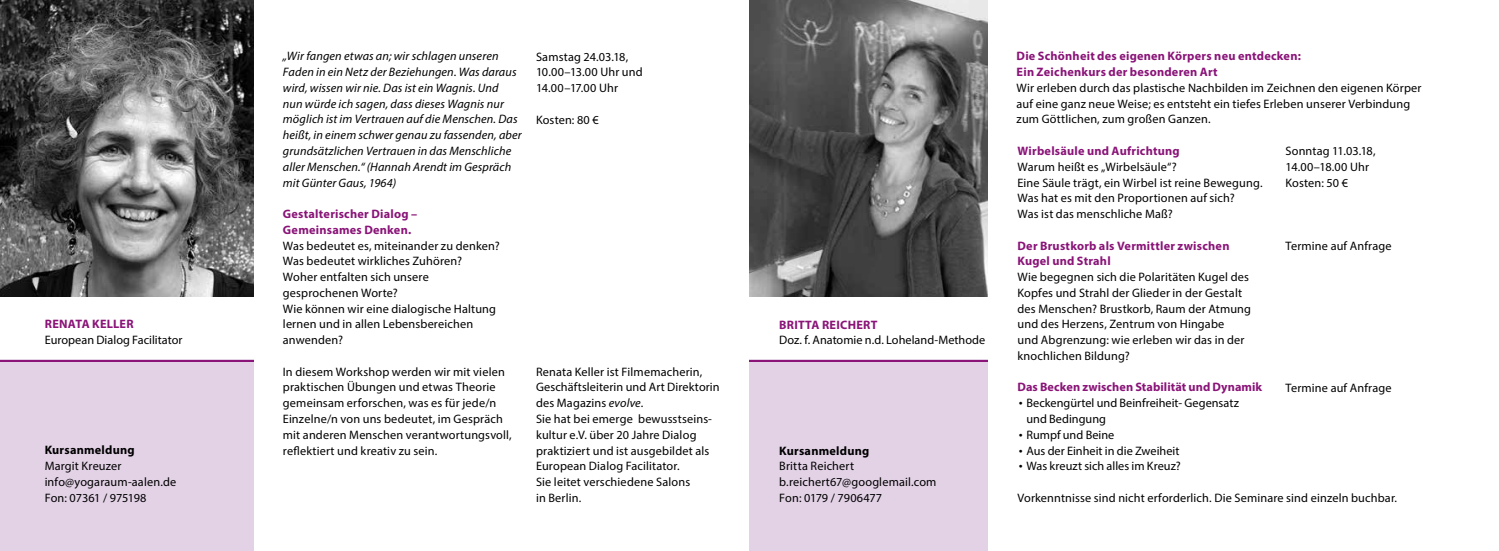
<style>
.page{position:relative;width:1499px;height:551px;background:#fff}
.page>*{position:absolute;margin:0;border:0;box-sizing:border-box;transform-origin:0 0}
.t1{font:12.25px/15.8px "Myriad Pro";letter-spacing:.01em;color:#000}
.t2{font:italic 12.25px/15.8px "Myriad Pro";letter-spacing:.01em;color:#000}
.t3{font:700 12.25px/15.8px "Myriad Pro";letter-spacing:.02em;color:#8a1478}
.t4{font:700 12.25px "Myriad Pro";letter-spacing:.02em;color:#000}
.s1{font-style:italic}
.s2{font-family:"Frutiger Next LT"}
</style>
<div class="page">
<div style="left:749px;top:360px;width:238px;height:191px;background:#e3d2e6"></div>
<img style="left:749px;top:0;width:238px;height:297px">
<hr style="left:749px;top:360px;width:238px;height:2px;background:#8a1478">
<div style="left:0;top:360px;width:253px;height:191px;background:#e3d2e6"></div>
<img style="left:0;top:0;width:253px;height:297px">
<hr style="left:0;top:360px;width:253px;height:2px;background:#8a1478">
<p class="t3" style="left:45px;top:316px;width:90px">RENATA KELLER</p>
<p class="t1" style="left:45px;top:332px;width:139px">European Dialog Facilitator</p>
<p class="t4" style="left:45px;top:442px;width:92px">Kursanmeldung</p>
<p class="t1" style="left:45px;top:458px;width:133px">Margit Kreuzer info@yogaraum-aalen.de<br>Fon: 07361 / 975198</p>
<p class="t2" style="left:283px;top:48px;width:240px">„Wir fangen etwas an; wir schlagen unseren Faden in ein Netz der Beziehungen. Was daraus wird, wissen wir nie. Das ist ein Wagnis. Und<br>nun würde ich sagen, dass dieses Wagnis nur möglich ist im Vertrauen auf die Menschen. Das heißt, in einem schwer genau zu fassenden, aber grundsätzlichen Vertrauen in das Menschliche aller Menschen.“ (Hannah Arendt im Gespräch mit Günter Gaus, 1964)</p>
<p class="t3" style="left:283px;top:206px;width:136px">Gestalterischer Dialog –<br>Gemeinsames Denken.</p>
<p class="t1" style="left:283px;top:237px;width:218px">Was bedeutet es, miteinander zu denken?<br>Was bedeutet wirkliches Zuhören?<br>Woher entfalten sich unsere gesprochenen Worte?<br>Wie können wir eine dialogische Haltung lernen und in allen Lebensbereichen anwenden?</p>
<p class="t1" style="left:283px;top:363px;width:230px">In diesem Workshop werden wir mit vielen praktischen Übungen und etwas Theorie gemeinsam erforschen, was es für jede/n Einzelne/n von uns bedeutet, im Gespräch mit anderen Menschen verantwortungsvoll, reflektiert und kreativ zu sein.</p>
<p class="t1" style="left:536px;top:363px;width:185px">Renata Keller ist Filmemacherin,<br>Geschäftsleiterin und Art Direktorin des Magazins <span class="s1">evolve</span>.<br>Sie hat bei emerge bewusstseins&shy;kultur e.V. über 20 Jahre Dialog praktiziert und ist ausgebildet als<br>European Dialog Facilitator.<br>Sie leitet verschiedene Salons<br>in Berlin.</p>
<p class="t1" style="left:536px;top:48px;width:108px">Samstag 24.03.18,<br>10.00–13.00 Uhr und<br>14.00–17.00 Uhr</p>
<p class="t1" style="left:536px;top:111px;width:64px">Kosten: 80 €</p>
<p class="t3" style="left:779px;top:316px;width:100px">BRITTA REICHERT</p>
<p class="t1" style="left:779px;top:332px;width:207px">Doz. f. Anatomie n.d. Loheland-Methode</p>
<p class="t4" style="left:779px;top:442px;width:92px">Kursanmeldung</p>
<p class="t1" style="left:779px;top:458px;width:159px">Britta Reichert b.reichert67@googlemail.com<br>Fon: 0179 / 7906477</p>
<p class="t3" style="left:1016px;top:48px;width:286px">Die Schönheit des eigenen Körpers neu entdecken:<br>Ein Zeichenkurs der besonderen Art</p>
<p class="t1" style="left:1016px;top:80px;width:406px">Wir erleben durch das plastische Nachbilden im Zeichnen den eigenen Körper auf eine ganz neue Weise; es entsteht ein tiefes Erleben unserer Verbindung zum Göttlichen, zum großen Ganzen.</p>
<p class="t3" style="left:1017px;top:142px;width:164px">Wirbelsäule und Aufrichtung</p>
<p class="t1" style="left:1017px;top:158px;width:247px">Warum heißt es „Wirbelsäule“?<br>Eine Säule trägt, ein Wirbel ist reine Bewegung.<br>Was hat es mit den Proportionen auf sich?<br>Was ist das menschliche Maß?</p>
<p class="t3" style="left:1017px;top:237px;width:213px">Der Brustkorb als Vermittler zwischen<br>Kugel und Strahl</p>
<p class="t1" style="left:1017px;top:269px;width:235px">Wie begegnen sich die Polaritäten Kugel des Kopfes und Strahl der Glieder in der Gestalt des Menschen? Brustkorb, Raum der Atmung und des Herzens, Zentrum von Hingabe<br>und Abgrenzung: wie erleben wir das in der knochlichen Bildung?</p>
<p class="t3" style="left:1017px;top:379px;width:246px">Das Becken zwischen Stabilität und Dynamik</p>
<p class="t1" style="left:1026px;top:395px;width:214px;text-indent:-9px"><span class="s2">•</span> Beckengürtel und Beinfreiheit- Gegensatz und Bedingung</p>
<p class="t1" style="left:1017px;top:426px;width:98px"><span class="s2">•</span> Rumpf und Beine</p>
<p class="t1" style="left:1017px;top:442px;width:163px"><span class="s2">•</span> Aus der Einheit in die Zweiheit</p>
<p class="t1" style="left:1017px;top:458px;width:165px"><span class="s2">•</span> Was kreuzt sich alles im Kreuz?</p>
<p class="t1" style="left:1285px;top:143px;width:92px">Sonntag 11.03.18,<br>14.00–18.00 Uhr<br>Kosten: 50 €</p>
<p class="t1" style="left:1285px;top:237px;width:108px">Termine auf Anfrage</p>
<p class="t1" style="left:1285px;top:379px;width:108px">Termine auf Anfrage</p>
<p class="t1" style="left:1017px;top:489px;width:381px">Vorkenntnisse sind nicht erforderlich. Die Seminare sind einzeln buchbar.</p>
</div>
